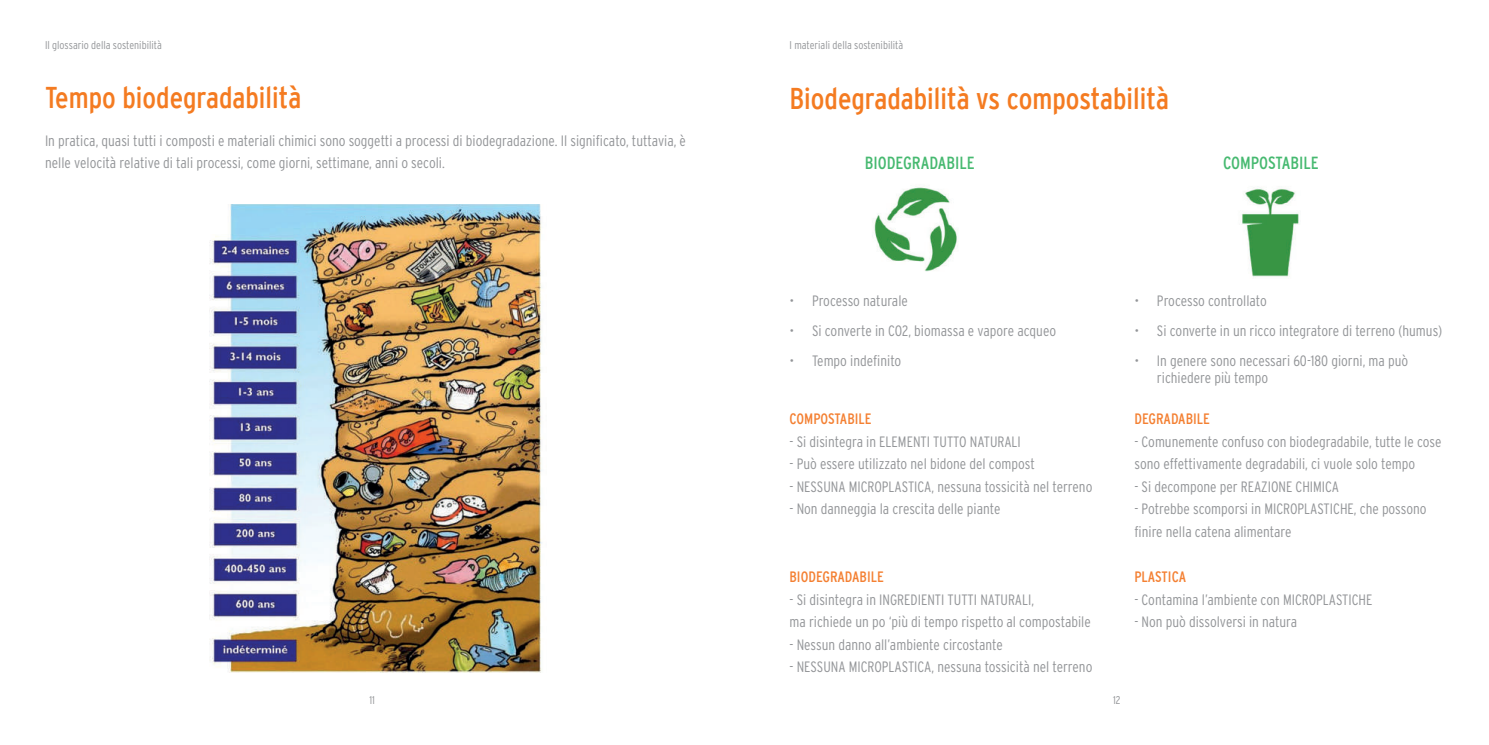
<style>
.page{position:relative;width:1489px;height:745px;background:#fff}
.page>*{position:absolute;margin:0;border:0;box-sizing:border-box;transform-origin:0 0}
.t1{font:condensed 30px "Interstate";color:#f47b21}
.t2{font:condensed 17.5px "Interstate";color:#46b970}
.t3{font:300 condensed 15px/22.5px "Interstate";color:#939598}
.t4{font:condensed 15px "Interstate";color:#f48032}
.t5{font:300 condensed 11.25px "Interstate";color:#939598}
</style>
<div class="page">
<img style="left:872px;top:187px;width:86px;height:85px">
<img style="left:1241px;top:188px;width:58px;height:89px">
<img style="left:209px;top:204px;width:333px;height:467px">
<p class="t5" style="left:45px;top:39px;width:118px">Il glossario della sostenibilità</p>
<h1 class="t1" style="left:45px;top:81px;width:258px">Tempo biodegradabilità</h1>
<p class="t3" style="left:45px;top:129px;width:642px">In pratica, quasi tutti i composti e materiali chimici sono soggetti a processi di biodegradazione. Il significato, tuttavia, è nelle velocità relative di tali processi, come giorni, settimane, anni o secoli.</p>
<p class="t5" style="left:369px;top:693px;width:7px">11</p>
<p class="t5" style="left:789px;top:39px;width:115px">I materiali della sostenibilità</p>
<h1 class="t1" style="left:789px;top:81px;width:381px">Biodegradabilità vs compostabilità</h1>
<p class="t2" style="left:864px;top:153px;width:111px">BIODEGRADABILE</p>
<p class="t2" style="left:1222px;top:153px;width:97px">COMPOSTABILE</p>
<p class="t3" style="left:789px;top:289px;width:120px">• Processo naturale</p>
<p class="t3" style="left:789px;top:319px;width:268px">• Si converte in CO2, biomassa e vapore acqueo</p>
<p class="t3" style="left:789px;top:349px;width:113px">• Tempo indefinito</p>
<p class="t4" style="left:789px;top:410px;width:83px">COMPOSTABILE</p>
<p class="t3" style="left:789px;top:430px;width:233px">- Si disintegra in ELEMENTI TUTTO NATURALI</p>
<p class="t3" style="left:789px;top:452px;width:247px">- Può essere utilizzato nel bidone del compost</p>
<p class="t3" style="left:789px;top:475px;width:304px">- NESSUNA MICROPLASTICA, nessuna tossicità nel terreno</p>
<p class="t3" style="left:789px;top:497px;width:212px">- Non danneggia la crescita delle piante</p>
<p class="t4" style="left:789px;top:568px;width:96px">BIODEGRADABILE</p>
<p class="t3" style="left:789px;top:587px;width:303px">- Si disintegra in INGREDIENTI TUTTI NATURALI,<br>ma richiede un po ‘più di tempo rispetto al compostabile</p>
<p class="t3" style="left:789px;top:632px;width:215px">- Nessun danno all’ambiente circostante</p>
<p class="t3" style="left:789px;top:655px;width:304px">- NESSUNA MICROPLASTICA, nessuna tossicità nel terreno</p>
<p class="t3" style="left:1134px;top:289px;width:134px">• Processo controllato</p>
<p class="t3" style="left:1134px;top:319px;width:309px">• Si converte in un ricco integratore di terreno (humus)</p>
<p class="t3" style="left:1156px;top:351px;width:253px;line-height:17.5px;text-indent:-22px">• In genere sono necessari 60-180 giorni, ma può richiedere più tempo</p>
<p class="t4" style="left:1134px;top:410px;width:77px">DEGRADABILE</p>
<p class="t3" style="left:1134px;top:430px;width:308px">- Comunemente confuso con biodegradabile, tutte le cose sono effettivamente degradabili, ci vuole solo tempo</p>
<p class="t3" style="left:1134px;top:475px;width:206px">- Si decompone per REAZIONE CHIMICA</p>
<p class="t3" style="left:1134px;top:497px;width:294px">- Potrebbe scomporsi in MICROPLASTICHE, che possono finire nella catena alimentare</p>
<p class="t4" style="left:1134px;top:568px;width:53px">PLASTICA</p>
<p class="t3" style="left:1134px;top:587px;width:239px">- Contamina l’ambiente con MICROPLASTICHE</p>
<p class="t3" style="left:1134px;top:610px;width:164px">- Non può dissolversi in natura</p>
<p class="t5" style="left:1112px;top:693px;width:9px">12</p>
</div>
